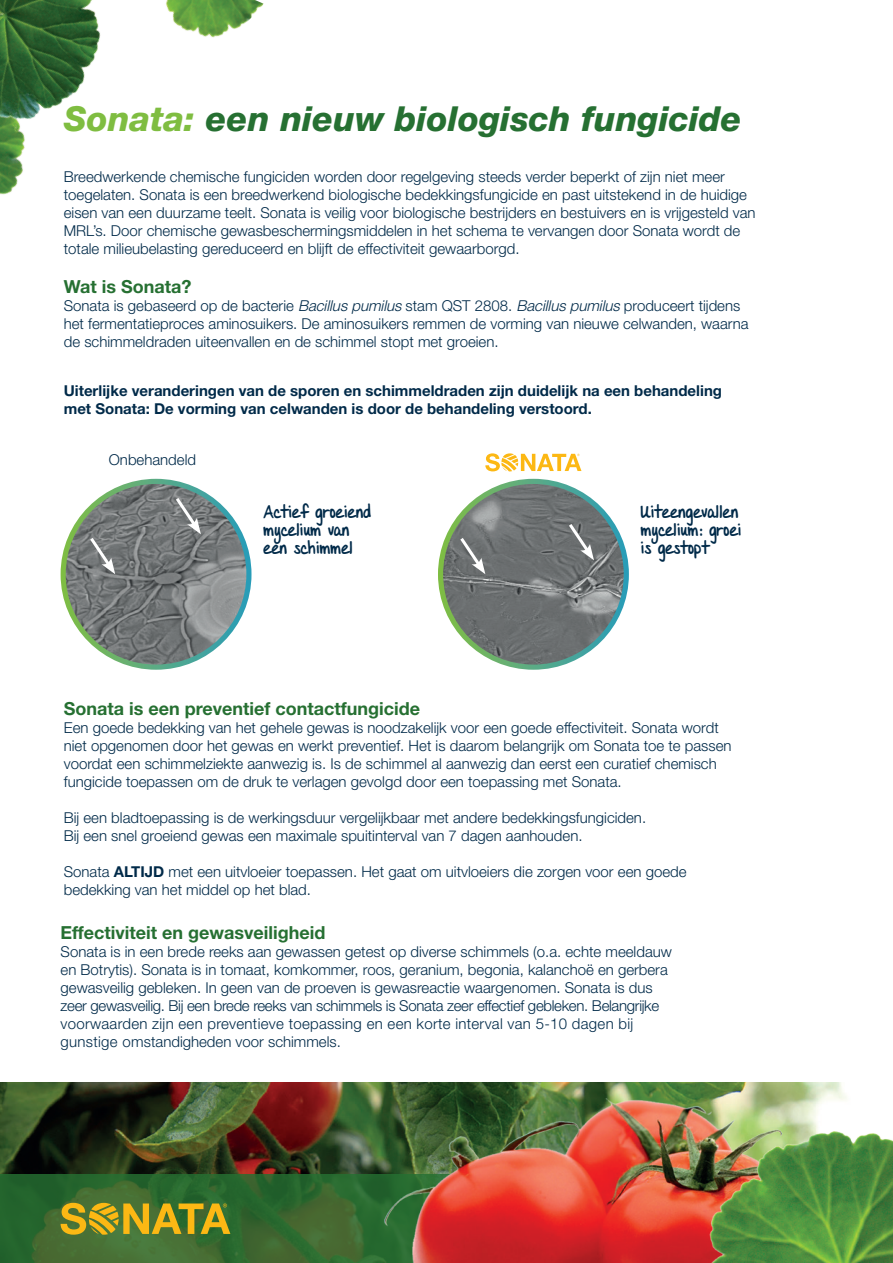
<style>
.page{position:relative;width:893px;height:1263px;background:#fff}
.page>*{position:absolute;margin:0;border:0;box-sizing:border-box;transform-origin:0 0}
.t1{font:italic 800 34.5px "Helvetica Neue LT Std";color:#267032}
.t2{font:700 18px "Helvetica Neue LT Std";color:#267032}
.t3{font:300 15px/18px "Helvetica Neue LT Std";color:#002a49}
.t4{font:700 15px/18px "Helvetica Neue LT Std";color:#002a49}
.t5{font:15px/18px "DJB Almost Perfect";color:#002a49}
.s1{color:#7fbd41}
.s2{font-style:italic}
.s3{font-weight:700}
</style>
<div class="page">
<img style="left:0;top:1083px;width:847px;height:91px">
<svg style="left:0;top:1174px;width:384px;height:89px;background:#346830"></svg>
<img style="left:384px;top:1098px;width:432px;height:165px">
<img style="left:629px;top:1131px;width:264px;height:132px">
<svg style="left:61px;top:1203px;width:169px;height:32px;background:#9c9324"></svg>
<img style="left:0;top:0;width:264px;height:195px">
<svg style="left:485px;top:453px;width:96px;height:18px"></svg>
<img style="left:63px;top:482px;width:186px;height:185px">
<div style="left:61px;top:479px;width:190px;height:191px;border:5px solid #fff;border-radius:50%"></div>
<img style="left:441px;top:482px;width:185px;height:185px">
<div style="left:438px;top:479px;width:191px;height:191px;border:5px solid #fff;border-radius:50%"></div>
<svg style="left:173px;top:495px;width:28px;height:39px"></svg>
<svg style="left:566px;top:521px;width:28px;height:39px"></svg>
<svg style="left:457px;top:535px;width:28px;height:39px"></svg>
<svg style="left:87px;top:535px;width:28px;height:39px"></svg>
<h1 class="t1" style="left:64px;top:98px;width:679px"><span class="s1">Sonata:</span> een nieuw biologisch fungicide</h1>
<p class="t3" style="left:64px;top:167px;width:693px">Breedwerkende chemische fungiciden worden door regelgeving steeds verder beperkt of zijn niet meer toegelaten. Sonata is een breedwerkend biologische bedekkingsfungicide en past uitstekend in de huidige eisen van een duurzame teelt. Sonata is veilig voor biologische bestrijders en bestuivers en is vrijgesteld van MRL’s. Door chemische gewasbeschermingsmiddelen in het schema te vervangen door Sonata wordt de totale milieubelasting gereduceerd en blijft de effectiviteit gewaarborgd.</p>
<p class="t2" style="left:64px;top:276px;width:129px">Wat is Sonata?</p>
<p class="t3" style="left:64px;top:297px;width:686px">Sonata is gebaseerd op de bacterie <span class="s2">Bacillus pumilus</span> stam QST 2808. <span class="s2">Bacillus pumilus</span> produceert tijdens het fermentatieproces aminosuikers. De aminosuikers remmen de vorming van nieuwe celwanden, waarna de schimmeldraden uiteenvallen en de schimmel stopt met groeien.</p>
<p class="t4" style="left:64px;top:382px;width:660px">Uiterlijke veranderingen van de sporen en schimmeldraden zijn duidelijk na een behandeling met Sonata: De vorming van celwanden is door de behandeling verstoord.</p>
<p class="t3" style="left:109px;top:450px;width:89px">Onbehandeld</p>
<p class="t5" style="left:264px;top:503px;width:109px">Actief groeiend mycelium van een schimmel</p>
<p class="t5" style="left:641px;top:503px;width:102px">Uiteengevallen mycelium: groei is gestopt</p>
<p class="t2" style="left:64px;top:697px;width:358px">Sonata is een preventief contactfungicide</p>
<p class="t3" style="left:64px;top:718px;width:669px">Een goede bedekking van het gehele gewas is noodzakelijk voor een goede effectiviteit. Sonata wordt niet opgenomen door het gewas en werkt preventief. Het is daarom belangrijk om Sonata toe te passen voordat een schimmelziekte aanwezig is. Is de schimmel al aanwezig dan eerst een curatief chemisch fungicide toepassen om de druk te verlagen gevolgd door een toepassing met Sonata.</p>
<p class="t3" style="left:64px;top:808px;width:584px">Bij een bladtoepassing is de werkingsduur vergelijkbaar met andere bedekkingsfungiciden.<br>Bij een snel groeiend gewas een maximale spuitinterval van 7 dagen aanhouden.</p>
<p class="t3" style="left:64px;top:862px;width:624px">Sonata <span class="s3">ALTIJD</span> met een uitvloeier toepassen. Het gaat om uitvloeiers die zorgen voor een goede bedekking van het middel op het blad.</p>
<p class="t2" style="left:61px;top:921px;width:266px">Effectiviteit en gewasveiligheid</p>
<p class="t3" style="left:61px;top:942px;width:613px">Sonata is in een brede reeks aan gewassen getest op diverse schimmels (o.a. echte meeldauw en Botrytis). Sonata is in tomaat, komkommer, roos, geranium, begonia, kalanchoë en gerbera gewasveilig gebleken. In geen van de proeven is gewasreactie waargenomen. Sonata is dus zeer gewasveilig. Bij een brede reeks van schimmels is Sonata zeer effectief gebleken. Belangrijke voorwaarden zijn een preventieve toepassing en een korte interval van 5-10 dagen bij gunstige omstandigheden voor schimmels.</p>
</div>
